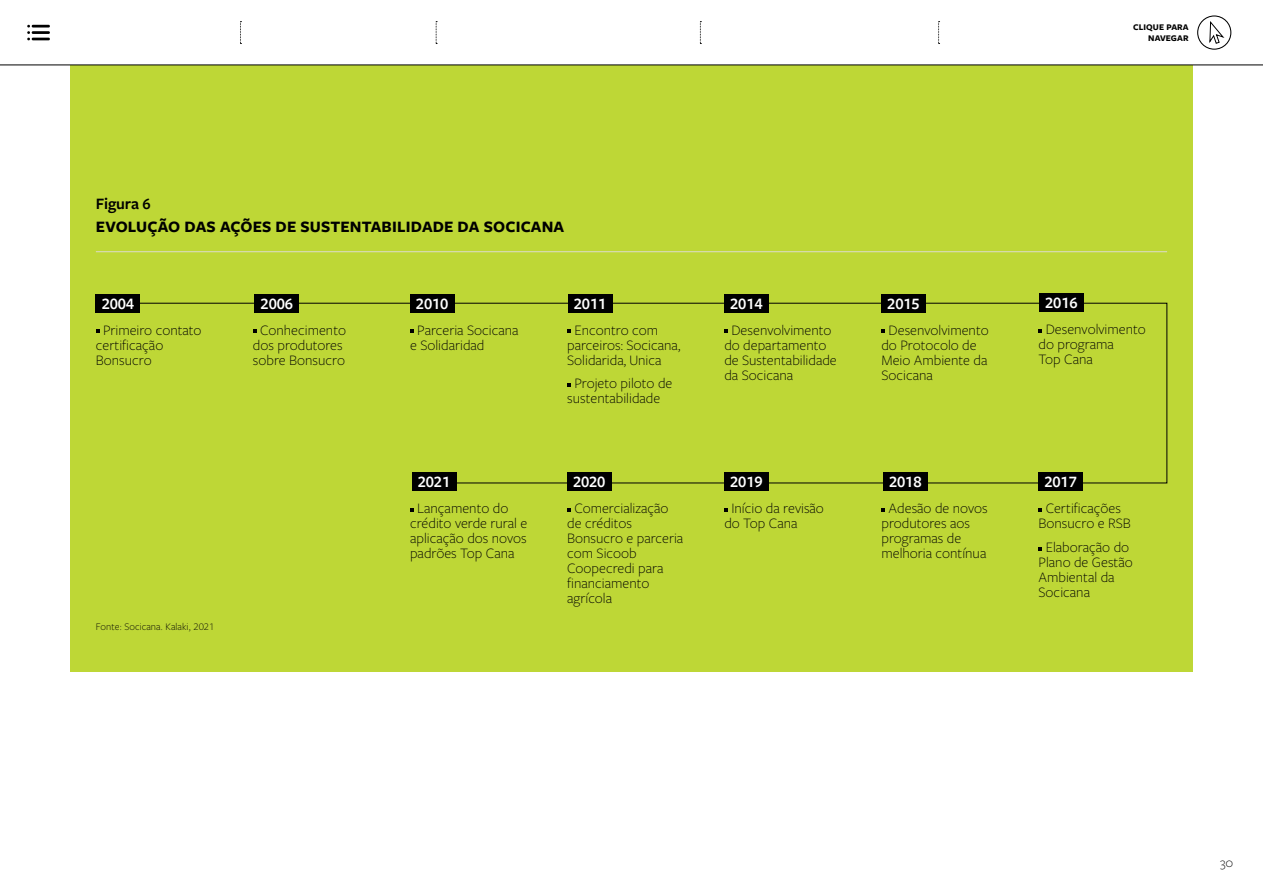
<style>
.page{position:relative;width:1263px;height:893px;background:#fff}
.page>*{position:absolute;margin:0;border:0;box-sizing:border-box;transform-origin:0 0}
.t1{font:600 16.5px "Freight Sans Pro";letter-spacing:-.01em;color:#fff}
.t2{font:700 16.5px "Freight Sans Pro";letter-spacing:.01em;color:#000}
.t3{font:600 16.5px "Freight Sans Pro";letter-spacing:-.01em;color:#000}
.t4{font:300 15px/15px "Freight Sans Pro";color:#000}
.t5{font:300 13.5px "Freight Sans Pro";color:#000}
.t6{font:300 10.5px "Freight Sans Pro";color:#000}
.t7{font:700 9px/10.5px "Freight Sans Pro";letter-spacing:.01em;color:#000;text-align:right}
</style>
<div class="page">
<div style="left:70px;top:65px;width:1123px;height:607px;background:#bed736"></div>
<svg style="left:96px;top:303px;width:1071px;height:180px"></svg>
<svg style="left:96px;top:330px;width:4px;height:3px"></svg>
<div style="left:96px;top:294px;width:44px;height:18px;background:#000"></div>
<svg style="left:724px;top:508px;width:4px;height:4px"></svg>
<div style="left:724px;top:473px;width:44px;height:18px;background:#000"></div>
<svg style="left:567px;top:508px;width:4px;height:4px"></svg>
<div style="left:567px;top:473px;width:44px;height:18px;background:#000"></div>
<div style="left:255px;top:294px;width:44px;height:18px;background:#000"></div>
<svg style="left:253px;top:330px;width:4px;height:3px"></svg>
<div style="left:883px;top:473px;width:44px;height:18px;background:#000"></div>
<svg style="left:881px;top:508px;width:4px;height:4px"></svg>
<div style="left:412px;top:473px;width:44px;height:18px;background:#000"></div>
<svg style="left:410px;top:508px;width:4px;height:4px"></svg>
<div style="left:568px;top:294px;width:44px;height:18px;background:#000"></div>
<svg style="left:567px;top:330px;width:4px;height:3px"></svg>
<svg style="left:567px;top:383px;width:4px;height:4px"></svg>
<div style="left:1039px;top:293px;width:44px;height:19px;background:#000"></div>
<svg style="left:1038px;top:329px;width:4px;height:3px"></svg>
<div style="left:724px;top:294px;width:44px;height:18px;background:#000"></div>
<svg style="left:724px;top:330px;width:4px;height:3px"></svg>
<div style="left:881px;top:294px;width:45px;height:18px;background:#000"></div>
<svg style="left:881px;top:330px;width:4px;height:3px"></svg>
<div style="left:410px;top:294px;width:44px;height:18px;background:#000"></div>
<svg style="left:410px;top:330px;width:4px;height:3px"></svg>
<div style="left:1038px;top:473px;width:45px;height:18px;background:#000"></div>
<svg style="left:1038px;top:508px;width:4px;height:4px"></svg>
<svg style="left:1038px;top:547px;width:4px;height:3px"></svg>
<hr style="left:96px;top:251px;width:1071px;height:1px;background:#dddccb">
<hr style="left:0;top:65px;width:1263px;height:1px;background:#000">
<div style="left:1197px;top:15px;width:34px;height:35px;border:1px solid #000;border-radius:50%"></div>
<svg style="left:1209px;top:21px;width:15px;height:23px"></svg>
<svg style="left:436px;top:21px;width:1px;height:23px"></svg>
<svg style="left:240px;top:21px;width:1px;height:23px"></svg>
<svg style="left:700px;top:21px;width:1px;height:23px"></svg>
<svg style="left:938px;top:21px;width:2px;height:23px"></svg>
<svg style="left:27px;top:25px;width:23px;height:15px"></svg>
<p class="t7" style="left:1133px;top:22px;width:57px">CLIQUE PARA<br>NAVEGAR</p>
<p class="t3" style="left:96px;top:193px;width:56px">Figura 6</p>
<p class="t2" style="left:96px;top:215px;width:470px">EVOLUÇÃO DAS AÇÕES DE SUSTENTABILIDADE DA SOCICANA</p>
<p class="t1" style="left:102px;top:292px;width:34px">2004</p>
<p class="t4" style="left:96px;top:322px;width:107px;text-indent:7px">Primeiro contato certificação<br>Bonsucro</p>
<p class="t1" style="left:261px;top:292px;width:34px">2006</p>
<p class="t4" style="left:253px;top:322px;width:95px;text-align:center">Conhecimento dos produtores sobre Bonsucro</p>
<p class="t6" style="left:96px;top:620px;width:120px">Fonte: Socicana. Kalaki, 2021</p>
<p class="t1" style="left:416px;top:292px;width:34px">2010</p>
<p class="t4" style="left:410px;top:322px;width:110px;text-indent:7px">Parceria Socicana e Solidaridad</p>
<p class="t1" style="left:418px;top:471px;width:34px">2021</p>
<p class="t4" style="left:410px;top:500px;width:119px;text-indent:7px">Lançamento do crédito verde rural e aplicação dos novos padrões Top Cana</p>
<p class="t1" style="left:574px;top:292px;width:34px">2011</p>
<p class="t4" style="left:567px;top:322px;width:115px;text-indent:7px">Encontro com parceiros: Socicana,<br>Solidarida, Unica</p>
<p class="t4" style="left:567px;top:375px;width:107px;text-indent:7px">Projeto piloto de sustentabilidade</p>
<p class="t1" style="left:573px;top:471px;width:34px">2020</p>
<p class="t4" style="left:567px;top:500px;width:118px;text-indent:7px">Comercialização de créditos<br>Bonsucro e parceria com Sicoob<br>Coopecredi para financiamento agrícola</p>
<p class="t1" style="left:730px;top:292px;width:34px">2014</p>
<p class="t4" style="left:724px;top:322px;width:114px;text-indent:7px">Desenvolvimento do departamento de Sustentabilidade da Socicana</p>
<p class="t1" style="left:730px;top:471px;width:34px">2019</p>
<p class="t4" style="left:724px;top:500px;width:101px;text-indent:7px">Início da revisão do Top Cana</p>
<p class="t1" style="left:887px;top:292px;width:34px">2015</p>
<p class="t4" style="left:881px;top:322px;width:109px;text-indent:7px">Desenvolvimento do Protocolo de<br>Meio Ambiente da<br>Socicana</p>
<p class="t1" style="left:889px;top:471px;width:34px">2018</p>
<p class="t4" style="left:881px;top:500px;width:108px;text-indent:7px">Adesão de novos produtores aos programas de melhoria contínua</p>
<p class="t1" style="left:1045px;top:291px;width:34px">2016</p>
<p class="t4" style="left:1038px;top:321px;width:109px;text-indent:7px">Desenvolvimento do programa<br>Top Cana</p>
<p class="t1" style="left:1044px;top:471px;width:34px">2017</p>
<p class="t4" style="left:1038px;top:500px;width:94px;text-align:center">Certificações<br>Bonsucro e RSB</p>
<p class="t4" style="left:1038px;top:539px;width:96px;text-indent:7px">Elaboração do<br>Plano de Gestão<br>Ambiental da<br>Socicana</p>
<p class="t5" style="left:1220px;top:854px;width:15px">30</p>
</div>
